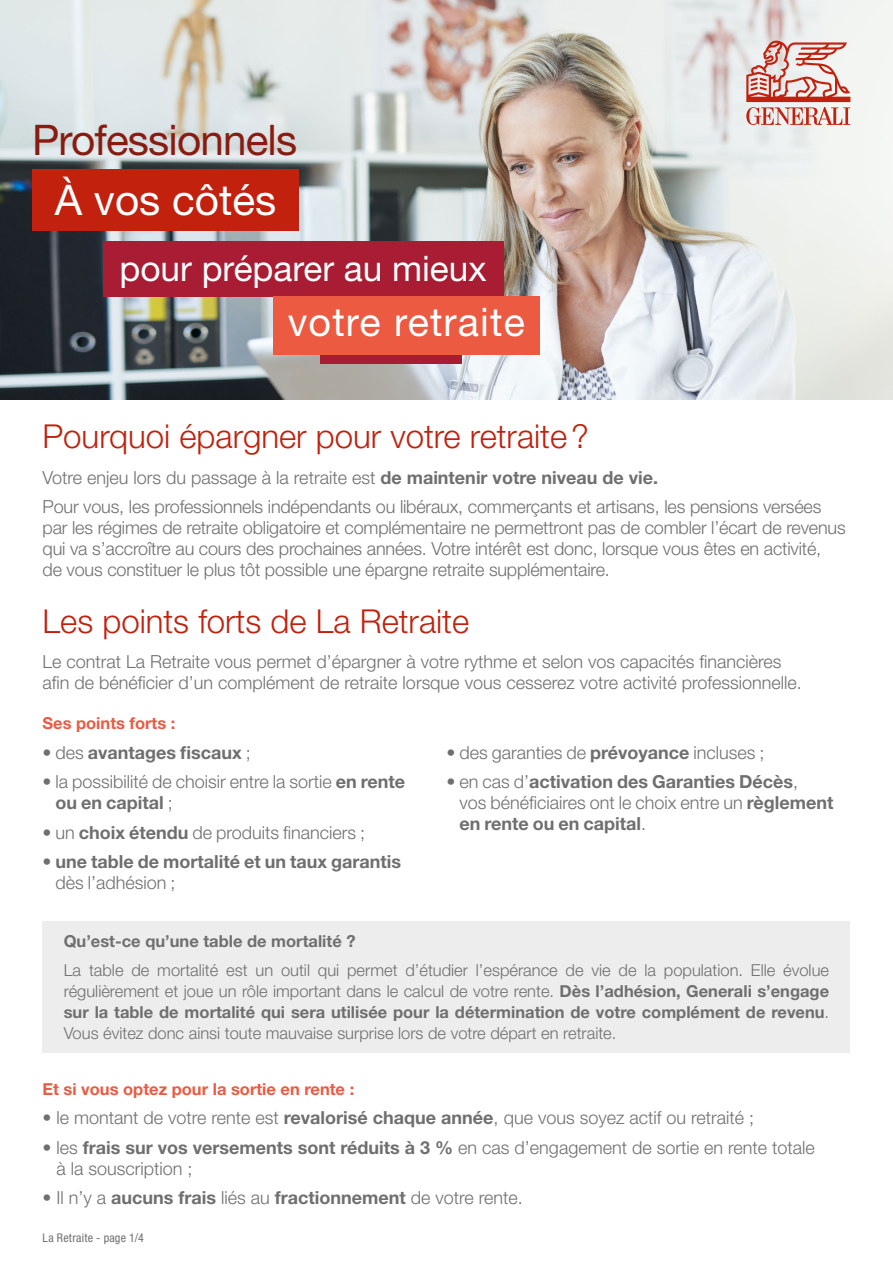
<style>
.page{position:relative;width:893px;height:1263px;background:#fff}
.page>*{position:absolute;margin:0;border:0;box-sizing:border-box;transform-origin:0 0}
.t1{font:42.3px "Helvetica Neue LT Std";letter-spacing:-.02em;color:#881c11}
.t2{font:42.3px "Helvetica Neue LT Std";color:#fff}
.t3{font:39.45px "Helvetica Neue LT Std";letter-spacing:.03em;color:#fff}
.t4{font:35.25px "Helvetica Neue LT Std";color:#fff}
.t5{font:300 33px "Helvetica Neue LT Std";color:#c1210d}
.t6{font:300 18px/21px "Helvetica Neue LT Std";color:#706f6f}
.t7{font:700 18px/21px "Helvetica Neue LT Std";color:#706f6f}
.t8{font:300 16.5px/21px "Helvetica Neue LT Std";color:#706f6f;text-align:justify}
.t9{font:700 16.5px "Helvetica Neue LT Std";color:#eb5a41}
.t10{font:700 16.5px "Helvetica Neue LT Std";color:#706f6f}
.t11{font:condensed 12px "Helvetica Neue LT Std";letter-spacing:.025em;color:#706f6f}
.s1{font-weight:700}
.s2{font-weight:300}
</style>
<div class="page">
<img style="left:0;top:0;width:893px;height:400px">
<svg style="left:746px;top:40px;width:104px;height:85px"></svg>
<div style="left:32px;top:169px;width:267px;height:61px;background:#c1210d"></div>
<div style="left:103px;top:241px;width:401px;height:55px;background:#a81d34"></div>
<div style="left:273px;top:296px;width:267px;height:59px;background:#eb5a41"></div>
<div style="left:321px;top:355px;width:141px;height:9px;background:#a81d34"></div>
<div style="left:43px;top:921px;width:807px;height:131px;background:#ededed"></div>
<h1 class="t1" style="left:32px;top:115px;width:267px">Professionnels</h1>
<h1 class="t2" style="left:55px;top:174px;width:223px">À vos côtés</h1>
<h3 class="t4" style="left:120px;top:247px;width:369px">pour préparer au mieux</h3>
<h2 class="t3" style="left:288px;top:299px;width:239px">votre retraite</h2>
<h3 class="t5" style="left:43px;top:416px;width:548px">Pourquoi épargner pour votre retraite?</h3>
<p class="t6" style="left:43px;top:462px;width:780px;line-height:29.5px">Votre enjeu lors du passage à la retraite est <span class="s1">de maintenir votre niveau de vie.<br></span>Pour vous, les professionnels indépendants ou libéraux, commerçants et artisans, les pensions versées</p>
<p class="t6" style="left:43px;top:517px;width:805px">par les régimes de retraite obligatoire et complémentaire ne permettront pas de combler l’écart de revenus qui va s’accroître au cours des prochaines années. Votre intérêt est donc, lorsque vous êtes en activité,<br>de vous constituer le plus tôt possible une épargne retraite supplémentaire.</p>
<h3 class="t5" style="left:43px;top:601px;width:428px">Les points forts de La Retraite</h3>
<p class="t6" style="left:43px;top:651px;width:761px">Le contrat La Retraite vous permet d’épargner à votre rythme et selon vos capacités financières afin de bénéficier d’un complément de retraite lorsque vous cesserez votre activité professionnelle.</p>
<p class="t9" style="left:43px;top:713px;width:134px">Ses points forts :</p>
<p class="t7" style="left:43px;top:742px;width:210px"><span class="s2">• des</span> avantages fiscaux <span class="s2">;</span></p>
<p class="t6" style="left:55px;top:771px;width:351px;text-indent:-13px">• la possibilité de choisir entre la sortie <span class="s1">en rente ou en capital</span> ;</p>
<p class="t6" style="left:43px;top:822px;width:324px">• un <span class="s1">choix étendu</span> de produits financiers ;</p>
<p class="t7" style="left:55px;top:851px;width:347px;text-indent:-13px"><span class="s2">•</span> une table de mortalité et un taux garantis <span class="s2">dès l’adhésion ;</span></p>
<p class="t6" style="left:446px;top:741px;width:320px">• des garanties de <span class="s1">prévoyance</span> incluses ;</p>
<p class="t7" style="left:459px;top:771px;width:376px;text-indent:-13px"><span class="s2">• en cas d’</span>activation des Garanties Décès<span class="s2">,<br>vos bénéficiaires ont le choix entre un</span> règlement en rente ou en capital<span class="s2">.</span></p>
<p class="t10" style="left:64px;top:930px;width:293px">Qu’est-ce qu’une table de mortalité ?</p>
<p class="t8" style="left:64px;top:959px;width:767px">La table de mortalité est un outil qui permet d’étudier l’espérance de vie de la population. Elle évolue régulièrement et joue un rôle important dans le calcul de votre rente. <span class="s1">Dès l’adhésion, Generali s’engage sur la table de mortalité qui sera utilisée pour la détermination de votre complément de revenu</span>.<br>Vous évitez donc ainsi toute mauvaise surprise lors de votre départ en retraite.</p>
<p class="t9" style="left:43px;top:1078px;width:313px">Et si vous optez pour la sortie en rente :</p>
<p class="t6" style="left:43px;top:1107px;width:713px">• le montant de votre rente est <span class="s1">revalorisé chaque année</span>, que vous soyez actif ou retraité ;</p>
<p class="t6" style="left:57px;top:1136px;width:760px;text-indent:-14px">• les <span class="s1">frais sur vos versements sont réduits à 3 %</span> en cas d’engagement de sortie en rente totale à la souscription ;</p>
<p class="t6" style="left:43px;top:1187px;width:482px">• Il n’y a <span class="s1">aucuns frais</span> liés au <span class="s1">fractionnement</span> de votre rente.</p>
<p class="t11" style="left:43px;top:1230px;width:103px">La Retraite - page 1/4</p>
</div>
